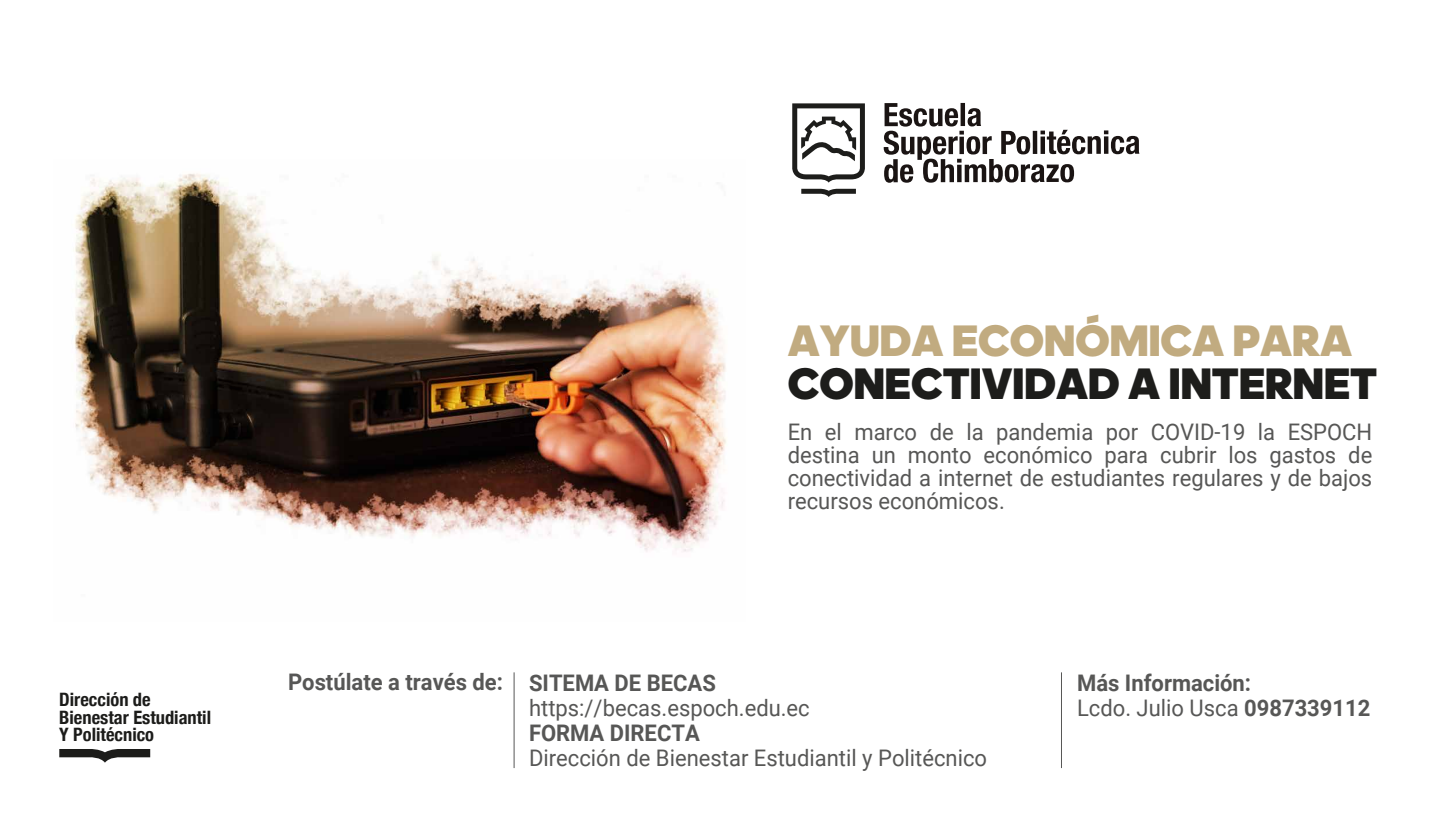
<style>
.page{position:relative;width:1451px;height:833px;background:#fff}
.page>*{position:absolute;margin:0;border:0;box-sizing:border-box;transform-origin:0 0}
.t1{font:900 44.5px "adineue PRO";color:#1d1d1b}
.t2{font:900 44.5px "adineue PRO";color:#c1ab80}
.t3{font:22.8px/23px "Roboto";color:#575756;text-align:justify;scale:.96 1}
.t4{font:700 22.8px/25px "Roboto";color:#575756;scale:.96 1}
.t5{font:700 condensed 18.4px/17.3px "Helvetica Neue";color:#1c1c1a}
.s1{font-weight:400}
</style>
<div class="page">
<img style="left:72px;top:173px;width:655px;height:379px">
<svg style="left:59px;top:749px;width:91px;height:13px"></svg>
<hr style="left:513px;top:672px;width:1px;height:96px;background:#575756">
<hr style="left:1061px;top:672px;width:1px;height:96px;background:#575756">
<svg style="left:884px;top:103px;width:255px;height:80px"></svg>
<svg style="left:792px;top:103px;width:73px;height:94px"></svg>
<p class="t5" style="left:59px;top:689px;width:153px">Dirección de<br>Bienestar Estudiantil<br>Y Politécnico</p>
<h1 class="t2" style="left:788px;top:313px;width:566px">AYUDA ECONÓMICA PARA</h1>
<h1 class="t1" style="left:788px;top:356px;width:591px">CONECTIVIDAD A INTERNET</h1>
<p class="t3" style="left:788px;top:419px;width:610px">En el marco de la pandemia por COVID-19 la ESPOCH destina un monto económico para cubrir los gastos de conectividad a internet de estudiantes regulares y de bajos recursos económicos.</p>
<p class="t4" style="left:288px;top:668px;width:447px">Postúlate a través de: SITEMA DE BECAS</p>
<p class="t3" style="left:529px;top:695px;width:294px">https://becas.espoch.edu.ec</p>
<p class="t4" style="left:529px;top:719px;width:179px">FORMA DIRECTA</p>
<p class="t3" style="left:529px;top:745px;width:479px">Dirección de Bienestar Estudiantil y Politécnico</p>
<p class="t4" style="left:1077px;top:669px;width:307px">Más Información:<br><span class="s1">Lcdo. Julio Usca</span> 0987339112</p>
</div>
